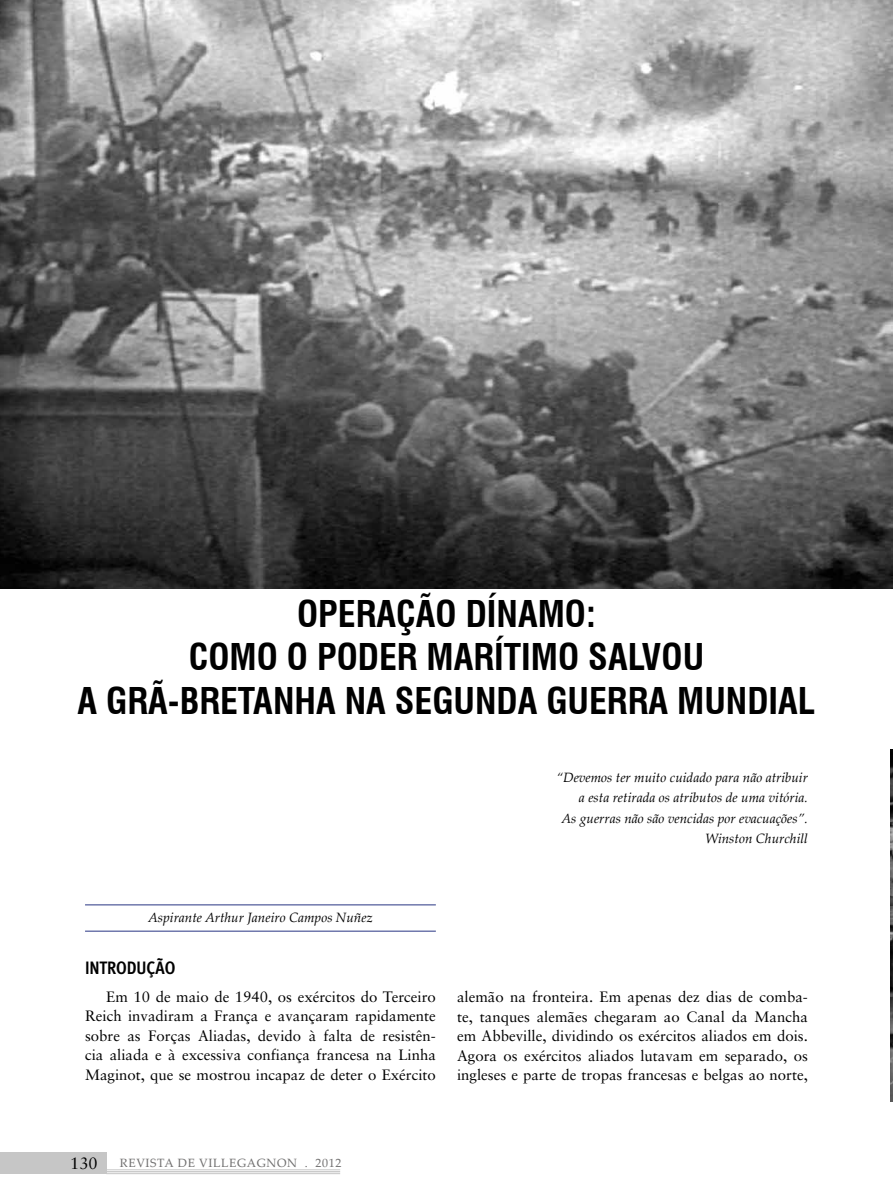
<style>
.page{position:relative;width:893px;height:1191px;background:#fff}
.page>*{position:absolute;margin:0;border:0;box-sizing:border-box;transform-origin:0 0}
.t1{font:700 condensed 36px/43.2px "Swiss 721 BT";color:#000;text-align:center}
.t2{font:700 18px "Meta Cond";color:#000}
.t3{font:16.5px "Sabon";color:#000}
.t4{font:15px/19.5px "Sabon";color:#000;text-align:justify}
.t5{font:italic 13.5px/20.4px "Palatino Linotype";color:#000;text-align:right}
.t6{font:12px "Palatino Linotype";letter-spacing:.05em;color:#706f6f}
</style>
<div class="page">
<div style="left:0;top:1152px;width:106px;height:22px;background:#c6c6c6"></div>
<hr style="left:106px;top:1169px;width:234px;height:1px;background:#c6c6c6">
<hr style="left:106px;top:1171px;width:234px;height:1px;background:#c6c6c6">
<hr style="left:106px;top:1173px;width:234px;height:1px;background:#c6c6c6">
<hr style="left:85px;top:904px;width:351px;height:1px;background:#283583">
<hr style="left:85px;top:930px;width:351px;height:1px;background:#283583">
<img style="left:0;top:0;width:893px;height:588px">
<img style="left:891px;top:750px;width:2px;height:351px">
<h1 class="t1" style="left:78px;top:592px;width:739px">OPERAÇÃO DÍNAMO:<br>COMO O PODER MARÍTIMO SALVOU<br>A GRÃ-BRETANHA NA SEGUNDA GUERRA MUNDIAL</h1>
<p class="t5" style="left:556px;top:766px;width:253px">“Devemos ter muito cuidado para não atribuir a esta retirada os atributos de uma vitória.<br>As guerras não são vencidas por evacuações”.<br>Winston Churchill</p>
<p class="t5" style="left:148px;top:907px;width:226px">Aspirante Arthur Janeiro Campos Nuñez</p>
<p class="t2" style="left:85px;top:956px;width:92px">INTRODUÇÃO</p>
<p class="t4" style="left:85px;top:986px;width:352px;text-indent:21px">Em 10 de maio de 1940, os exércitos do Terceiro Reich invadiram a França e avançaram rapidamente sobre as Forças Aliadas, devido à falta de resistên&shy;cia aliada e à excessiva confiança francesa na Linha Maginot, que se mostrou incapaz de deter o Exército</p>
<p class="t4" style="left:457px;top:987px;width:352px">alemão na fronteira. Em apenas dez dias de comba&shy;te, tanques alemães chegaram ao Canal da Mancha em Abbeville, dividindo os exércitos aliados em dois.<br>Agora os exércitos aliados lutavam em separado, os ingleses e parte de tropas francesas e belgas ao norte,</p>
<p class="t3" style="left:70px;top:1153px;width:29px">130</p>
<p class="t6" style="left:120px;top:1154px;width:223px">REVISTA DE VILLEGAGNON . 2012</p>
</div>
